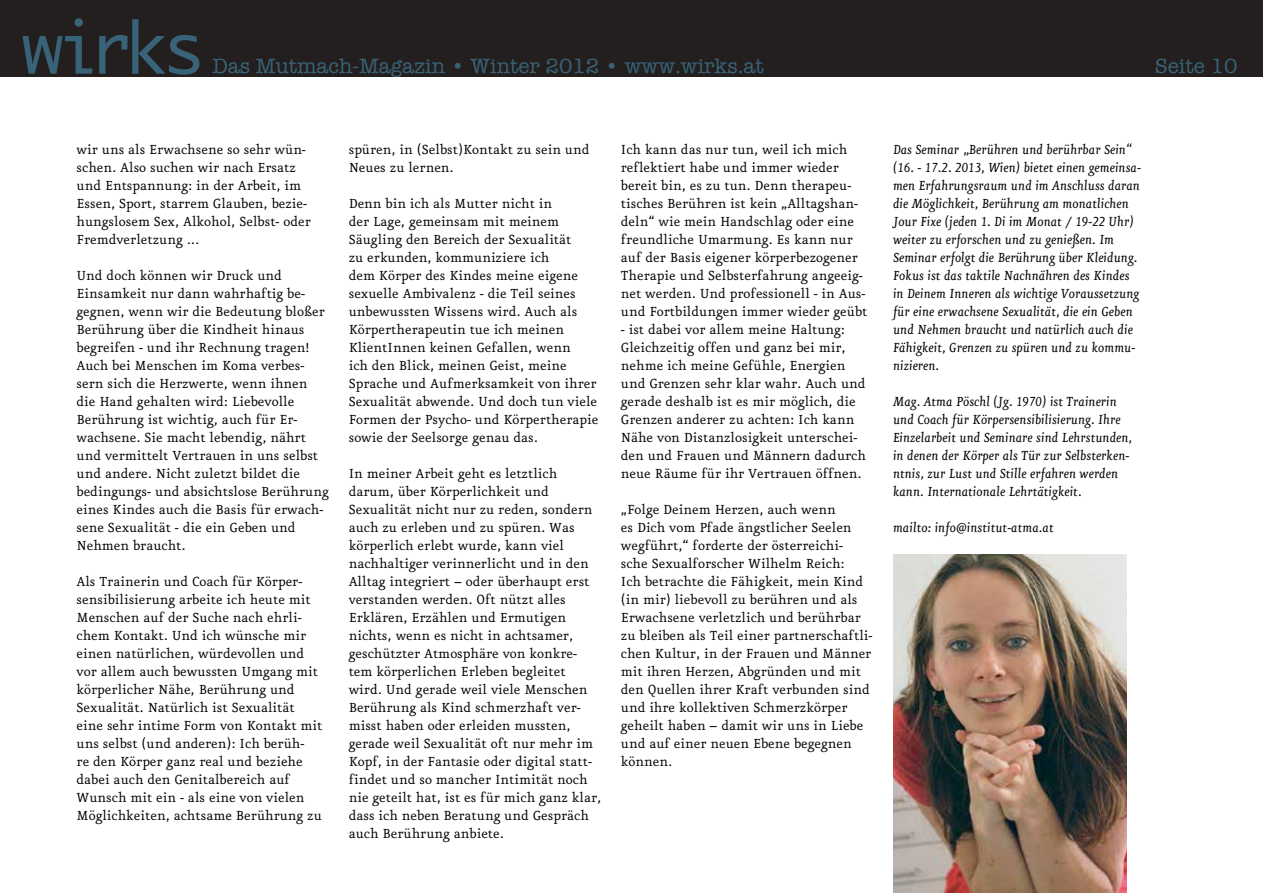
<style>
.page{position:relative;width:1263px;height:893px;background:#fff}
.page>*{position:absolute;margin:0;border:0;box-sizing:border-box;transform-origin:0 0}
.t1{font:21px "American Typewriter";color:#386378}
.t2{font:15.75px/18px "Eureka";color:#000}
.t3{font:italic 15.75px/18px "Eureka";color:#000}
</style>
<div class="page">
<div style="left:0;top:0;width:1263px;height:77px;background:#241f1f"></div>
<svg style="left:22px;top:18px;width:177px;height:57px"></svg>
<img style="left:893px;top:555px;width:234px;height:338px">
<h1 class="t1" style="left:213px;top:50px;width:553px">Das Mutmach-Magazin • Winter 2012 • www.wirks.at</h1>
<h1 class="t1" style="left:1155px;top:50px;width:84px">Seite 10</h1>
<p class="t2" style="left:77px;top:141px;width:236px">wir uns als Erwachsene so sehr wün&shy;schen. Also suchen wir nach Ersatz und Entspannung: in der Arbeit, im Essen, Sport, starrem Glauben, bezie&shy;hungslosem Sex, Alkohol, Selbst- oder Fremdverletzung ...</p>
<p class="t2" style="left:77px;top:267px;width:254px">Und doch können wir Druck und Einsamkeit nur dann wahrhaftig be&shy;gegnen, wenn wir die Bedeutung bloßer Berührung über die Kindheit hinaus begreifen - und ihr Rechnung tragen!<br>Auch bei Menschen im Koma verbes&shy;sern sich die Herzwerte, wenn ihnen die Hand gehalten wird: Liebevolle Berührung ist wichtig, auch für Er&shy;wachsene. Sie macht lebendig, nährt und vermittelt Vertrauen in uns selbst und andere. Nicht zuletzt bildet die bedingungs- und absichtslose Berührung eines Kindes auch die Basis für erwach&shy;sene Sexualität - die ein Geben und Nehmen braucht.</p>
<p class="t2" style="left:77px;top:573px;width:247px">Als Trainerin und Coach für Körper&shy;sensibilisierung arbeite ich heute mit Menschen auf der Suche nach ehrli&shy;chem Kontakt. Und ich wünsche mir einen natürlichen, würdevollen und vor allem auch bewussten Umgang mit körperlicher Nähe, Berührung und Sexualität. Natürlich ist Sexualität eine sehr intime Form von Kontakt mit uns selbst (und anderen): Ich berüh-<br>re den Körper ganz real und beziehe dabei auch den Genitalbereich auf Wunsch mit ein - als eine von vielen Möglichkeiten, achtsame Berührung zu</p>
<p class="t2" style="left:349px;top:141px;width:242px">spüren, in (Selbst)Kontakt zu sein und<br>Neues zu lernen.</p>
<p class="t2" style="left:349px;top:195px;width:251px">Denn bin ich als Mutter nicht in<br>der Lage, gemeinsam mit meinem Säugling den Bereich der Sexualität<br>zu erkunden, kommuniziere ich<br>dem Körper des Kindes meine eigene sexuelle Ambivalenz - die Teil seines unbewussten Wissens wird. Auch als Körpertherapeutin tue ich meinen KlientInnen keinen Gefallen, wenn<br>ich den Blick, meinen Geist, meine Sprache und Aufmerksamkeit von ihrer Sexualität abwende. Und doch tun viele Formen der Psycho- und Körpertherapie sowie der Seelsorge genau das.</p>
<p class="t2" style="left:349px;top:466px;width:254px">In meiner Arbeit geht es letztlich darum, über Körperlichkeit und Sexualität nicht nur zu reden, sondern auch zu erleben und zu spüren. Was körperlich erlebt wurde, kann viel nachhaltiger verinnerlicht und in den Alltag integriert – oder überhaupt erst verstanden werden. Oft nützt alles Erklären, Erzählen und Ermutigen nichts, wenn es nicht in achtsamer, geschützter Atmosphäre von konkre&shy;tem körperlichen Erleben begleitet wird. Und gerade weil viele Menschen Berührung als Kind schmerzhaft ver&shy;misst haben oder erleiden mussten, gerade weil Sexualität oft nur mehr im Kopf, in der Fantasie oder digital statt&shy;findet und so mancher Intimität noch nie geteilt hat, ist es für mich ganz klar, dass ich neben Beratung und Gespräch auch Berührung anbiete.</p>
<p class="t2" style="left:621px;top:141px;width:248px">Ich kann das nur tun, weil ich mich reflektiert habe und immer wieder bereit bin, es zu tun. Denn therapeu&shy;tisches Berühren ist kein „Alltagshan&shy;deln“ wie mein Handschlag oder eine freundliche Umarmung. Es kann nur auf der Basis eigener körperbezogener Therapie und Selbsterfahrung angeeig&shy;net werden. Und professionell - in Aus&shy;und Fortbildungen immer wieder geübt</p>
<p class="t2" style="left:621px;top:321px;width:247px">- ist dabei vor allem meine Haltung:<br>Gleichzeitig offen und ganz bei mir, nehme ich meine Gefühle, Energien und Grenzen sehr klar wahr. Auch und gerade deshalb ist es mir möglich, die Grenzen anderer zu achten: Ich kann Nähe von Distanzlosigkeit unterschei&shy;den und Frauen und Männern dadurch neue Räume für ihr Vertrauen öffnen.</p>
<p class="t2" style="left:621px;top:501px;width:253px">„Folge Deinem Herzen, auch wenn<br>es Dich vom Pfade ängstlicher Seelen wegführt,“ forderte der österreichi&shy;sche Sexualforscher Wilhelm Reich:<br>Ich betrachte die Fähigkeit, mein Kind (in mir) liebevoll zu berühren und als Erwachsene verletzlich und berührbar zu bleiben als Teil einer partnerschaftli&shy;chen Kultur, in der Frauen und Männer mit ihren Herzen, Abgründen und mit den Quellen ihrer Kraft verbunden sind und ihre kollektiven Schmerzkörper geheilt haben – damit wir uns in Liebe und auf einer neuen Ebene begegnen können.</p>
<p class="t3" style="left:893px;top:141px;width:249px">Das Seminar „Berühren und berührbar Sein“ (16. - 17.2. 2013, Wien) bietet einen gemeinsa&shy;men Erfahrungsraum und im Anschluss daran die Möglichkeit, Berührung am monatlichen Jour Fixe (jeden 1. Di im Monat / 19-22 Uhr) weiter zu erforschen und zu genießen. Im Seminar erfolgt die Berührung über Kleidung.<br>Fokus ist das taktile Nachnähren des Kindes in Deinem Inneren als wichtige Voraussetzung für eine erwachsene Sexualität, die ein Geben und Nehmen braucht und natürlich auch die Fähigkeit, Grenzen zu spüren und zu kommu&shy;nizieren.</p>
<p class="t3" style="left:893px;top:393px;width:241px">Mag. Atma Pöschl (Jg. 1970) ist Trainerin und Coach für Körpersensibilisierung. Ihre Einzelarbeit und Seminare sind Lehrstunden, in denen der Körper als Tür zur Selbsterken&shy;ntnis, zur Lust und Stille erfahren werden kann. Internationale Lehrtätigkeit.</p>
<p class="t3" style="left:893px;top:520px;width:162px">mailto: info@institut-atma.at</p>
</div>
